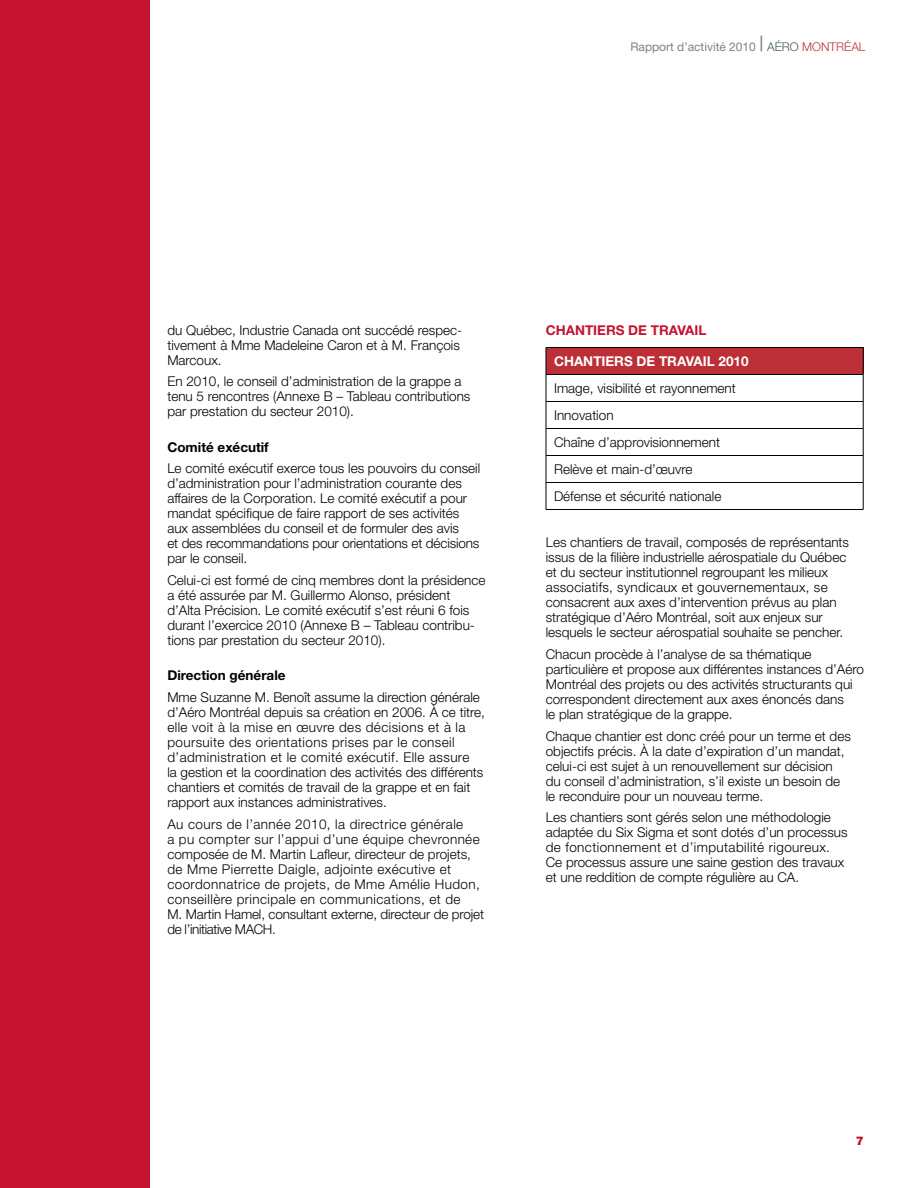
<style>
.page{position:relative;width:918px;height:1188px;background:#fff}
.page>*{position:absolute;margin:0;border:0;box-sizing:border-box;transform-origin:0 0}
.t1{font:300 13.5px/15px "Helvetica Neue";color:#000}
.t2{font:300 13.5px/15px "Helvetica Neue";letter-spacing:.03em;color:#000}
.t3{font:700 13.5px "Helvetica Neue";color:#000}
.t4{font:700 13.5px "Helvetica Neue";letter-spacing:.065em;color:#fff}
.t5{font:700 13.5px "Helvetica Neue";letter-spacing:.11em;color:#c41230}
.t6{font:12px "Helvetica Neue";color:#808285}
.t7{font:900 12px "Helvetica Neue";color:#c41230}
.s1{font-size:21px}
.s2{font-weight:300;color:#455560}
.s3{font-weight:300;color:#bd2f37}
</style>
<div class="page">
<div style="left:0;top:0;width:150px;height:1188px;background:#c41230"></div>
<div style="left:546px;top:347px;width:317px;height:27px;background:#bd2f37"></div>
<hr style="left:546px;top:347px;width:317px;height:1px;background:#000">
<hr style="left:546px;top:374px;width:317px;height:1px;background:#000">
<hr style="left:546px;top:401px;width:317px;height:1px;background:#000">
<hr style="left:546px;top:428px;width:317px;height:1px;background:#000">
<hr style="left:546px;top:455px;width:317px;height:1px;background:#000">
<hr style="left:546px;top:482px;width:317px;height:1px;background:#000">
<svg style="left:546px;top:348px;width:1px;height:161px"></svg>
<svg style="left:863px;top:348px;width:1px;height:161px"></svg>
<hr style="left:546px;top:509px;width:317px;height:1px;background:#000">
<p class="t6" style="left:630px;top:40px;width:232px">Rapport d’activité 2010 <span class="s1">|</span> <span class="s2">Aéro</span> <span class="s3">Montréal</span></p>
<p class="t1" style="left:167px;top:322px;width:296px">du Québec, Industrie Canada ont succédé respec&shy;tivement à Mme Madeleine Caron et à M. François<br>Marcoux.</p>
<p class="t1" style="left:167px;top:374px;width:305px">En 2010, le conseil d’administration de la grappe a tenu 5 rencontres (Annexe B – Tableau contributions par prestation du secteur 2010).</p>
<p class="t3" style="left:167px;top:438px;width:103px">COMITÉ EXÉCUTIF</p>
<p class="t1" style="left:167px;top:461px;width:314px">Le comité exécutif exerce tous les pouvoirs du conseil d’administration pour l’administration courante des affaires de la Corporation. Le comité exécutif a pour mandat spécifique de faire rapport de ses activités aux assemblées du conseil et de formuler des avis<br>et des recommandations pour orientations et décisions par le conseil.</p>
<p class="t1" style="left:167px;top:573px;width:320px">Celui-ci est formé de cinq membres dont la présidence a été assurée par M. Guillermo Alonso, président d’Alta Précision. Le comité exécutif s’est réuni 6 fois durant l’exercice 2010 (Annexe B – Tableau contribu&shy;tions par prestation du secteur 2010).</p>
<p class="t3" style="left:167px;top:667px;width:120px">DIRECTION GÉNÉRALE</p>
<p class="t1" style="left:167px;top:690px;width:319px">Mme Suzanne M. Benoît assume la direction générale d’Aéro Montréal depuis sa création en 2006. À ce titre, elle voit à la mise en œuvre des décisions et à la poursuite des orientations prises par le conseil d’administration et le comité exécutif. Elle assure<br>la gestion et la coordination des activités des différents chantiers et comités de travail de la grappe et en fait rapport aux instances administratives.</p>
<p class="t2" style="left:167px;top:816px;width:318px">Au cours de l’année 2010, la directrice générale<br>a pu compter sur l’appui d’une équipe chevronnée composée de M. Martin Lafleur, directeur de projets, de Mme Pierrette Daigle, adjointe exécutive et coordonnatrice de projets, de Mme Amélie Hudon, conseillère principale en communications, et de<br>M. Martin Hamel, consultant externe, directeur de projet de l’initiative MACH.</p>
<p class="t5" style="left:546px;top:321px;width:162px">CHANTIERS DE TRAVAIL</p>
<p class="t4" style="left:554px;top:353px;width:196px">CHANTIERS DE TRAVAIL 2010</p>
<p class="t1" style="left:554px;top:375px;width:183px;line-height:27px">Image, visibilité et rayonnement<br>Innovation<br>Chaîne d’approvisionnement<br>Relève et main-d’œuvre<br>Défense et sécurité nationale</p>
<p class="t1" style="left:546px;top:535px;width:305px">Les chantiers de travail, composés de représentants issus de la filière industrielle aérospatiale du Québec et du secteur institutionnel regroupant les milieux associatifs, syndicaux et gouvernementaux, se consacrent aux axes d’intervention prévus au plan stratégique d’Aéro Montréal, soit aux enjeux sur lesquels le secteur aérospatial souhaite se pencher.</p>
<p class="t1" style="left:546px;top:646px;width:320px">Chacun procède à l’analyse de sa thématique particulière et propose aux différentes instances d’Aéro Montréal des projets ou des activités structurants qui correspondent directement aux axes énoncés dans<br>le plan stratégique de la grappe.</p>
<p class="t1" style="left:546px;top:728px;width:307px">Chaque chantier est donc créé pour un terme et des objectifs précis. À la date d’expiration d’un mandat, celui-ci est sujet à un renouvellement sur décision du conseil d’administration, s’il existe un besoin de le reconduire pour un nouveau terme.</p>
<p class="t1" style="left:546px;top:810px;width:303px">Les chantiers sont gérés selon une méthodologie adaptée du Six Sigma et sont dotés d’un processus de fonctionnement et d’imputabilité rigoureux.<br>Ce processus assure une saine gestion des travaux et une reddition de compte régulière au CA.</p>
<p class="t7" style="left:856px;top:1134px;width:10px">7</p>
</div>
